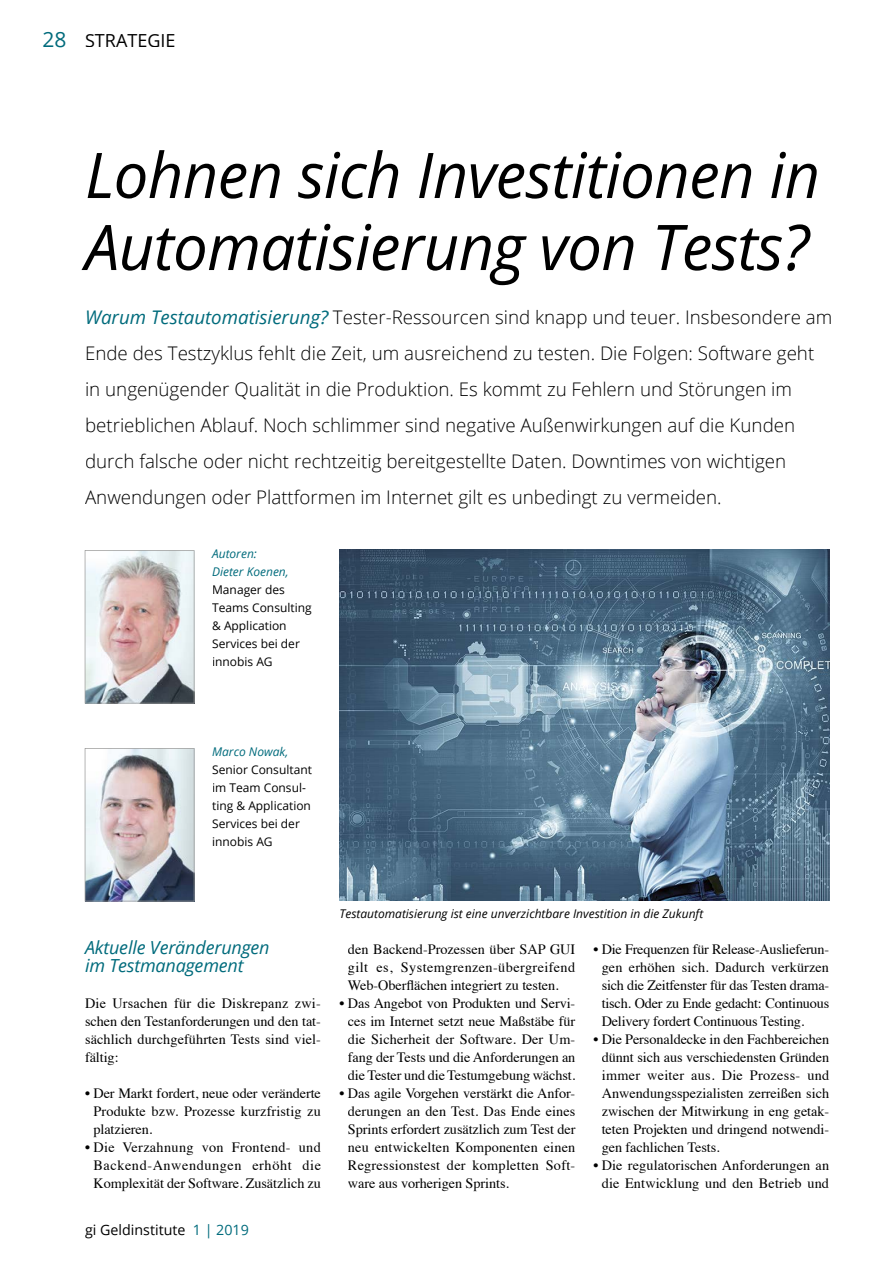
<style>
.page{position:relative;width:893px;height:1263px;background:#fff}
.page>*{position:absolute;margin:0;border:0;box-sizing:border-box;transform-origin:0 0}
.t1{font:italic 63px/72px "Open Sans";letter-spacing:-.01em;color:#000}
.t2{font:300 18.75px/36px "Open Sans";color:#000}
.t3{font:italic 18px/18px "Open Sans";letter-spacing:-.01em;color:#006b7c}
.t4{font:18px "Open Sans";color:#000}
.t5{font:14.25px/18px "Times";letter-spacing:-.005em;color:#000;text-align:justify}
.t6{font:14.25px/18px "Times";letter-spacing:.025em;color:#000;text-align:center}
.t7{font:14.25px "Open Sans";color:#000}
.t8{font:12px/18px "Open Sans";color:#000}
.t9{font:italic 12px "Open Sans";color:#000}
.t10{font:italic 12px/18px "Open Sans";color:#006b7c}
.s1{font-size:21px;color:#006b7c}
.s2{font-weight:400;font-style:italic;color:#006b7c}
.s3{color:#006b7c}
</style>
<div class="page">
<svg style="left:85px;top:550px;width:109px;height:153px;background:#ccc2c2"></svg>
<img style="left:85px;top:748px;width:109px;height:153px">
<img style="left:339px;top:550px;width:490px;height:350px">
<p class="t4" style="left:43px;top:28px;width:134px"><span class="s1">28</span> STRATEGIE</p>
<h1 class="t1" style="left:85px;top:137px;width:737px">Lohnen sich Investitionen in<br>Automatisierung von Tests?</h1>
<p class="t2" style="left:85px;top:299px;width:749px"><span class="s2">Warum Testautomatisierung?</span> Tester-Ressourcen sind knapp und teuer. Insbesondere am Ende des Testzyklus fehlt die Zeit, um ausreichend zu testen. Die Folgen: Software geht in ungenügender Qualität in die Produktion. Es kommt zu Fehlern und Störungen im betrieblichen Ablauf. Noch schlimmer sind negative Außenwirkungen auf die Kunden durch falsche oder nicht rechtzeitig bereitgestellte Daten. Downtimes von wichtigen Anwendungen oder Plattformen im Internet gilt es unbedingt zu vermeiden.</p>
<p class="t10" style="left:212px;top:544px;width:78px">Autoren:<br>Dieter Koenen,</p>
<p class="t8" style="left:212px;top:580px;width:101px">Manager des<br>Teams Consulting &amp; Application<br>Services bei der innobis AG</p>
<p class="t10" style="left:212px;top:742px;width:78px">Marco Nowak,</p>
<p class="t8" style="left:212px;top:760px;width:101px">Senior Consultant im Team Consul&shy;ting &amp; Application<br>Services bei der innobis AG</p>
<p class="t3" style="left:85px;top:938px;width:186px">Aktuelle Veränderungen im Testmanagement</p>
<p class="t5" style="left:85px;top:993px;width:237px">Die Ursachen für die Diskrepanz zwi&shy;schen den Testanforderungen und den tat&shy;sächlich durchgeführten Tests sind viel&shy;fältig:</p>
<p class="t5" style="left:93px;top:1083px;width:229px;text-indent:-8px">• Der Markt fordert, neue oder veränderte Produkte bzw. Prozesse kurzfristig zu platzieren.</p>
<p class="t6" style="left:85px;top:1137px;width:237px">• Die Verzahnung von Frontend- und<br>Back end-Anwendungen erhöht die<br>Komplexität der Software. Zusätzlich zu</p>
<p class="t7" style="left:85px;top:1220px;width:165px">gi Geldinstitute <span class="s3">1 | 2019</span></p>
<p class="t9" style="left:339px;top:905px;width:365px">Testautomatisierung ist eine unverzichtbare Investition in die Zukunft</p>
<p class="t5" style="left:602px;top:939px;width:229px;text-indent:-8px">• Die Frequenzen für Release-Auslieferun&shy;gen erhöhen sich. Dadurch verkürzen sich die Zeitfenster für das Testen drama&shy;tisch. Oder zu Ende gedacht: Continuous Delivery fordert Continuous Testing.</p>
<p class="t5" style="left:602px;top:1029px;width:229px;text-indent:-8px">• Die Personaldecke in den Fachbereichen dünnt sich aus verschiedensten Gründen immer weiter aus. Die Prozess- und Anwendungsspezialisten zerreißen sich zwischen der Mitwirkung in eng getak&shy;teten Projekten und dringend notwendi&shy;gen fachlichen Tests.</p>
<p class="t5" style="left:593px;top:1155px;width:237px;text-align:center">• Die regulatorischen Anforderungen an die Entwicklung und den Betrieb und</p>
<p class="t5" style="left:348px;top:939px;width:229px">den Backend-Prozessen über SAP GUI gilt es, Systemgrenzen-übergreifend Web-Oberflächen integriert zu testen.</p>
<p class="t5" style="left:339px;top:993px;width:237px;text-align:center">• Das Angebot von Produkten und Servi&shy;ces im Internet setzt neue Maßstäbe für die Sicherheit der Software. Der Um&shy;fang der Tests und die Anforderungen an die Tester und die Testumgebung wächst.</p>
<p class="t5" style="left:348px;top:1083px;width:229px;text-indent:-8px">• Das agile Vorgehen verstärkt die Anfor&shy;derungen an den Test. Das Ende eines Sprints erfordert zusätzlich zum Test der neu entwickelten Komponenten einen Regressionstest der kompletten Soft&shy;ware aus vorherigen Sprints.</p>
</div>
